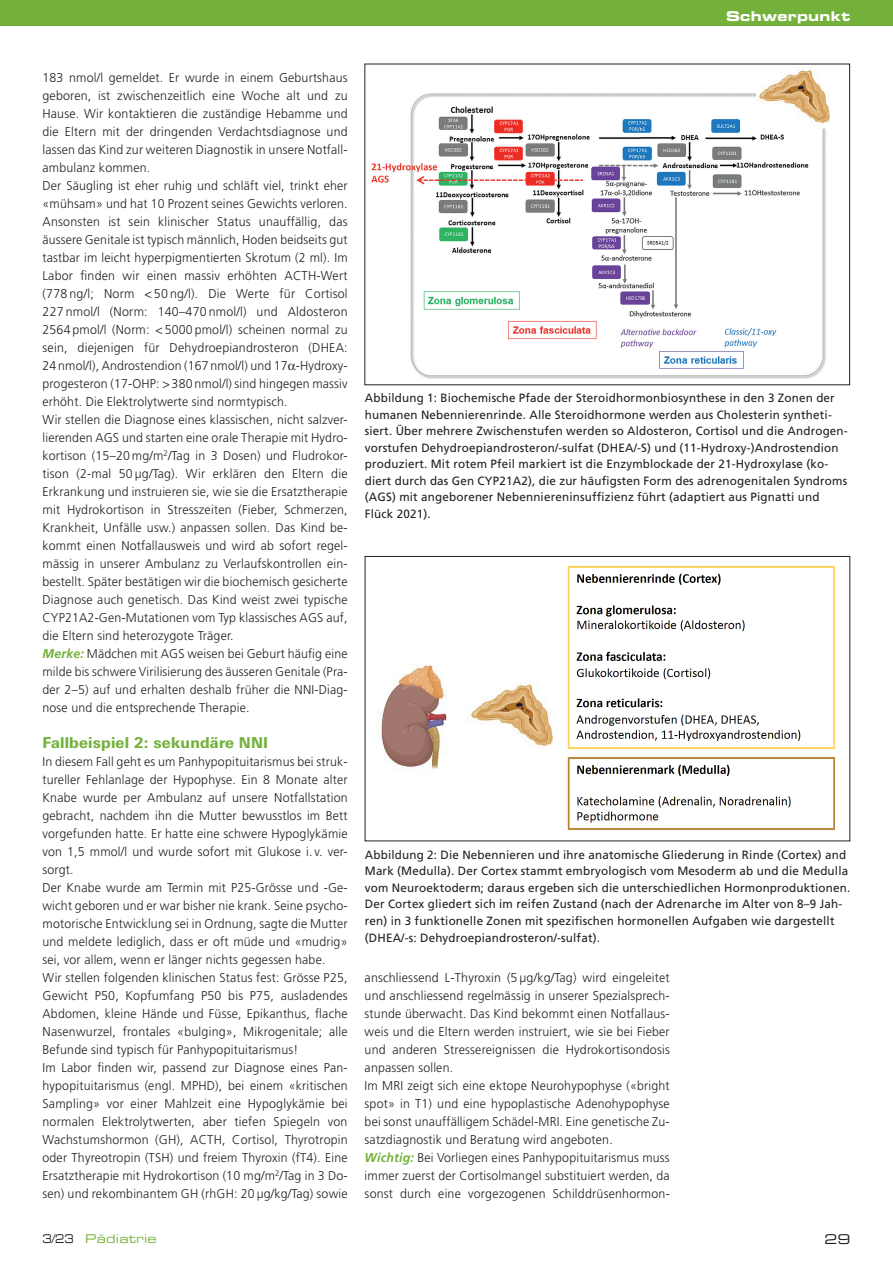
<style>
.page{position:relative;width:893px;height:1263px;background:#fff}
.page>*{position:absolute;margin:0;border:0;box-sizing:border-box;transform-origin:0 0}
.t1{font:800 15px "Linotype Univers Basic";letter-spacing:.015em;color:#73b13b}
.t2{font:13.5px "Eurostile Bold Extended Two";letter-spacing:.02em;color:#fff}
.t3{font:13.5px "Eurostile Extended Two";color:#231f20}
.t4{font:300 12.75px/18px "Frutiger";letter-spacing:.015em;color:#231f20}
.t5{font:12px/16.5px "Frutiger";letter-spacing:.015em;color:#231f20}
.t6{font:12px "Eurostile Extended Two";letter-spacing:.02em;color:#73b13b}
.s1{font-weight:700;font-style:italic;color:#73b13b}
.s2{color:#231f20}
</style>
<div class="page">
<div style="left:0;top:0;width:893px;height:26px;background:#73b13b"></div>
<img style="left:371px;top:68px;width:459px;height:311px">
<img style="left:381px;top:565px;width:454px;height:265px">
<div style="left:365px;top:556px;width:485px;height:285px;border:1px solid #231f20"></div>
<p class="t2" style="left:726px;top:7px;width:126px">Schwerpunkt</p>
<p class="t4" style="left:43px;top:68px;width:307px">183 nmol/l gemeldet. Er wurde in einem Geburtshaus geboren, ist zwischenzeitlich eine Woche alt und zu Hause. Wir kontaktieren die zuständige Hebamme und die Eltern mit der dringenden Verdachtsdiagnose und lassen das Kind zur weiteren Diagnostik in unsere Notfall&shy;ambulanz kommen.<br>Der Säugling ist eher ruhig und schläft viel, trinkt eher «mühsam» und hat 10 Prozent seines Gewichts verloren.<br>Ansonsten ist sein klinischer Status unauffällig, das äussere Genitale ist typisch männlich, Hoden beidseits gut tastbar im leicht hyperpigmentierten Skrotum (2 ml). Im Labor finden wir einen massiv erhöhten ACTH-Wert (778 ng/l; Norm &lt; 50 ng/l). Die Werte für Cortisol 227 nmol/l (Norm: 140–470 nmol/l) und Aldosteron 2564 pmol/l (Norm: &lt; 5000 pmol/l) scheinen normal zu sein, diejenigen für Dehydroepiandrosteron (DHEA:<br>24 nmol/l), Androstendion (167 nmol/l) und 17 -Hydroxy&shy;progesteron (17-OHP: &gt; 380 nmol/l) sind hingegen massiv erhöht. Die Elektrolytwerte sind normtypisch.<br>Wir stellen die Diagnose eines klassischen, nicht salzver&shy;lierenden AGS und starten eine orale Therapie mit Hydro&shy;kortison (15–20 mg/m<sup>2</sup>/Tag in 3 Dosen) und Fludrokor&shy;tison (2-mal 50 µg/Tag). Wir erklären den Eltern die Erkrankung und instruieren sie, wie sie die Ersatztherapie mit Hydrokortison in Stresszeiten (Fieber, Schmerzen, Krankheit, Unfälle usw.) anpassen sollen. Das Kind be&shy;kommt einen Notfallausweis und wird ab sofort regel&shy;mässig in unserer Ambulanz zu Verlaufskontrollen ein&shy;bestellt. Später bestätigen wir die biochemisch gesicherte Diagnose auch genetisch. Das Kind weist zwei typische CYP21A2-Gen-Mutationen vom Typ klassisches AGS auf, die Eltern sind heterozygote Träger.<br><span class="s1">Merke:</span> Mädchen mit AGS weisen bei Geburt häufig eine milde bis schwere Virilisierung des äusseren Genitale (Pra&shy;der 2–5) auf und erhalten deshalb früher die NNI-Diag&shy;nose und die entsprechende Therapie.</p>
<p class="t1" style="left:43px;top:733px;width:227px">Fallbeispiel 2: sekundäre NNI</p>
<p class="t4" style="left:43px;top:752px;width:307px">In diesem Fall geht es um Panhypopituitarismus bei struk&shy;tureller Fehlanlage der Hypophyse. Ein 8 Monate alter Knabe wurde per Ambulanz auf unsere Notfallstation gebracht, nachdem ihn die Mutter bewusstlos im Bett vorgefunden hatte. Er hatte eine schwere Hypoglykämie von 1,5 mmol/l und wurde sofort mit Glukose i. v. ver&shy;sorgt.<br>Der Knabe wurde am Termin mit P25-Grösse und -Ge&shy;wicht geboren und er war bisher nie krank. Seine psycho&shy;motorische Entwicklung sei in Ordnung, sagte die Mutter und meldete lediglich, dass er oft müde und «mudrig» sei, vor allem, wenn er länger nichts gegessen habe.<br>Wir stellen folgenden klinischen Status fest: Grösse P25, Gewicht P50, Kopfumfang P50 bis P75, ausladendes Abdomen, kleine Hände und Füsse, Epikanthus, flache Nasenwurzel, frontales «bulging», Mikrogenitale; alle Befunde sind typisch für Panhypopituitarismus!<br>Im Labor finden wir, passend zur Diagnose eines Pan&shy;hypopituitarismus (engl. MPHD), bei einem «kritischen Sampling» vor einer Mahlzeit eine Hypoglykämie bei normalen Elektrolytwerten, aber tiefen Spiegeln von Wachstumshormon (GH), ACTH, Cortisol, Thyrotropin oder Thyreotropin (TSH) und freiem Thyroxin (fT4). Eine Ersatztherapie mit Hydrokortison (10 mg/m<sup>2</sup>/Tag in 3 Do&shy;sen) und rekombinantem GH (rhGH: 20 µg/kg/Tag) sowie</p>
<p class="t5" style="left:365px;top:389px;width:484px">Abbildung 1: Biochemische Pfade der Steroidhormonbiosynthese in den 3 Zonen der humanen Nebennierenrinde. Alle Steroidhormone werden aus Cholesterin syntheti&shy;siert. Über mehrere Zwischenstufen werden so Aldosteron, Cortisol und die Androgen&shy;vorstufen Dehydroepiandrosteron/-sulfat (DHEA/-S) und (11-Hydroxy-)Androstendion produziert. Mit rotem Pfeil markiert ist die Enzymblockade der 21-Hydroxylase (ko&shy;diert durch das Gen CYP21A2), die zur häufigsten Form des adrenogenitalen Syndroms (AGS) mit angeborener Nebenniereninsuffizienz führt (adaptiert aus Pignatti und Flück 2021).</p>
<p class="t5" style="left:365px;top:846px;width:487px">Abbildung 2: Die Nebennieren und ihre anatomische Gliederung in Rinde (Cortex) and Mark (Medulla). Der Cortex stammt embryologisch vom Mesoderm ab und die Medulla vom Neuroektoderm; daraus ergeben sich die unterschiedlichen Hormonproduktionen.<br>Der Cortex gliedert sich im reifen Zustand (nach der Adrenarche im Alter von 8–9 Jah&shy;ren) in 3 funktionelle Zonen mit spezifischen hormonellen Aufgaben wie dargestellt (DHEA/-s: Dehydroepiandrosteron/-sulfat).</p>
<p class="t4" style="left:365px;top:968px;width:307px">anschliessend L-Thyroxin (5 µg/kg/Tag) wird eingeleitet und anschliessend regelmässig in unserer Spezialsprech&shy;stunde überwacht. Das Kind bekommt einen Notfallaus&shy;weis und die Eltern werden instruiert, wie sie bei Fieber und anderen Stressereignissen die Hydrokortisondosis anpassen sollen.<br>Im MRI zeigt sich eine ektope Neurohypophyse («bright spot» in T1) und eine hypoplastische Adenohypophyse bei sonst unauffälligem Schädel-MRI. Eine genetische Zu&shy;satzdiagnostik und Beratung wird angeboten.<br><span class="s1">Wichtig:</span> Bei Vorliegen eines Panhypopituitarismus muss immer zuerst der Cortisolmangel substituiert werden, da sonst durch eine vorgezogenen Schilddrüsenhormon-</p>
<p class="t6" style="left:43px;top:1230px;width:116px"><span class="s2">3/23</span> Pädiatrie</p>
<p class="t3" style="left:824px;top:1230px;width:28px">29</p>
</div>
